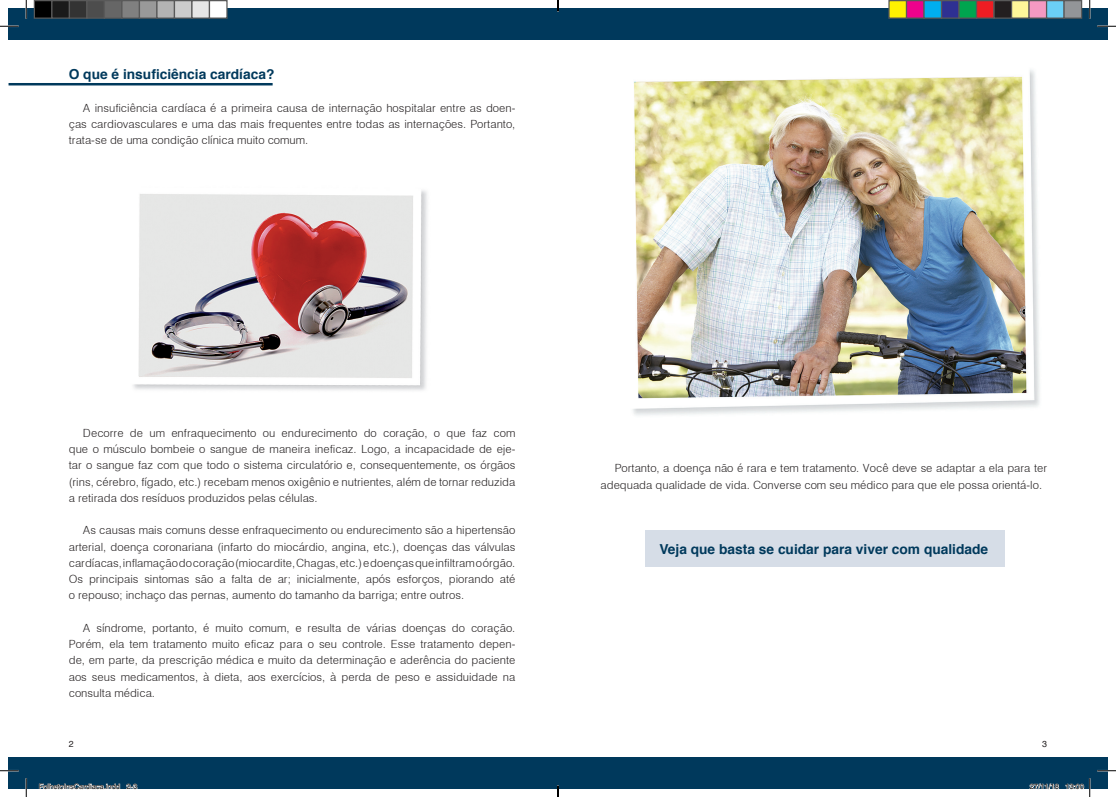
<style>
.page{position:relative;width:1116px;height:797px;background:#fff}
.page>*{position:absolute;margin:0;border:0;box-sizing:border-box;transform-origin:0 0}
.t1{font:700 13.75px "Helvetica";color:#00395c}
.t2{font:300 11.25px/16.2px "Helvetica";color:#231f20;text-align:justify}
.t3{font:8.75px "Helvetica";color:#231f20}
.t4{font:7.5px "Helvetica";color:#000}
</style>
<div class="page">
<div style="left:9px;top:756px;width:549px;height:32px;background:#00395c"></div>
<div style="left:558px;top:756px;width:549px;height:32px;background:#00395c"></div>
<div style="left:9px;top:9px;width:549px;height:31px;background:#00395c"></div>
<div style="left:558px;top:9px;width:549px;height:31px;background:#00395c"></div>
<div style="left:645px;top:531px;width:359px;height:36px;background:#d6dde7"></div>
<img style="left:133px;top:190px;width:294px;height:201px">
<img style="left:633px;top:70px;width:407px;height:345px">
<hr style="left:9px;top:83px;width:264px;height:2px;background:#00395c">
<svg style="left:0;top:25px;width:19px;height:2px"></svg>
<svg style="left:1097px;top:25px;width:18px;height:2px"></svg>
<svg style="left:0;top:770px;width:19px;height:1px"></svg>
<svg style="left:1097px;top:770px;width:18px;height:1px"></svg>
<svg style="left:25px;top:0;width:2px;height:19px"></svg>
<svg style="left:25px;top:778px;width:2px;height:19px"></svg>
<svg style="left:1088px;top:0;width:2px;height:19px"></svg>
<div style="left:34px;top:1px;width:18px;height:17px;background:#000"></div>
<div style="left:34px;top:0;width:18px;height:19px;border:1px solid #595959"></div>
<div style="left:52px;top:1px;width:17px;height:17px;background:#1a1a1a"></div>
<div style="left:51px;top:0;width:19px;height:19px;border:1px solid #595959"></div>
<div style="left:69px;top:1px;width:18px;height:17px;background:#333"></div>
<div style="left:69px;top:0;width:19px;height:19px;border:1px solid #595959"></div>
<div style="left:87px;top:1px;width:17px;height:17px;background:#4d4d4d"></div>
<div style="left:86px;top:0;width:19px;height:19px;border:1px solid #595959"></div>
<div style="left:104px;top:1px;width:18px;height:17px;background:#666"></div>
<div style="left:104px;top:0;width:18px;height:19px;border:1px solid #595959"></div>
<div style="left:122px;top:1px;width:17px;height:17px;background:#808080"></div>
<div style="left:121px;top:0;width:19px;height:19px;border:1px solid #595959"></div>
<div style="left:139px;top:1px;width:18px;height:17px;background:#999"></div>
<div style="left:139px;top:0;width:19px;height:19px;border:1px solid #595959"></div>
<div style="left:157px;top:1px;width:17px;height:17px;background:#b3b3b3"></div>
<div style="left:156px;top:0;width:19px;height:19px;border:1px solid #595959"></div>
<div style="left:174px;top:1px;width:18px;height:17px;background:#ccc"></div>
<div style="left:174px;top:0;width:18px;height:19px;border:1px solid #595959"></div>
<div style="left:192px;top:1px;width:17px;height:17px;background:#e6e6e6"></div>
<div style="left:191px;top:0;width:19px;height:19px;border:1px solid #595959"></div>
<div style="left:209px;top:1px;width:18px;height:17px;background:#fff"></div>
<div style="left:209px;top:0;width:19px;height:19px;border:1px solid #595959"></div>
<div style="left:889px;top:1px;width:17px;height:17px;background:#fff101"></div>
<div style="left:888px;top:0;width:19px;height:19px;border:1px solid #595959"></div>
<div style="left:906px;top:1px;width:18px;height:17px;background:#ed028c"></div>
<div style="left:905px;top:0;width:19px;height:19px;border:1px solid #595959"></div>
<div style="left:924px;top:1px;width:17px;height:17px;background:#00aeef"></div>
<div style="left:923px;top:0;width:19px;height:19px;border:1px solid #595959"></div>
<div style="left:941px;top:1px;width:18px;height:17px;background:#2e3092"></div>
<div style="left:940px;top:0;width:19px;height:19px;border:1px solid #595959"></div>
<div style="left:959px;top:1px;width:17px;height:17px;background:#00a54f"></div>
<div style="left:958px;top:0;width:19px;height:19px;border:1px solid #595959"></div>
<div style="left:976px;top:1px;width:18px;height:17px;background:#ee1d23"></div>
<div style="left:975px;top:0;width:19px;height:19px;border:1px solid #595959"></div>
<div style="left:994px;top:1px;width:17px;height:17px;background:#231f20"></div>
<div style="left:993px;top:0;width:19px;height:19px;border:1px solid #595959"></div>
<div style="left:1011px;top:1px;width:18px;height:17px;background:#fff79a"></div>
<div style="left:1010px;top:0;width:19px;height:19px;border:1px solid #595959"></div>
<div style="left:1029px;top:1px;width:17px;height:17px;background:#f499c2"></div>
<div style="left:1028px;top:0;width:19px;height:19px;border:1px solid #595959"></div>
<div style="left:1046px;top:1px;width:18px;height:17px;background:#6bcff6"></div>
<div style="left:1045px;top:0;width:19px;height:19px;border:1px solid #595959"></div>
<div style="left:1064px;top:1px;width:17px;height:17px;background:#939598"></div>
<div style="left:1063px;top:0;width:19px;height:19px;border:1px solid #595959"></div>
<svg style="left:39px;top:783px;width:81px;height:6px"></svg>
<svg style="left:126px;top:783px;width:11px;height:6px"></svg>
<svg style="left:1029px;top:783px;width:30px;height:6px"></svg>
<svg style="left:1065px;top:778px;width:25px;height:19px"></svg>
<svg style="left:557px;top:0;width:2px;height:11px"></svg>
<svg style="left:557px;top:785px;width:2px;height:12px"></svg>
<p class="t1" style="left:69px;top:63px;width:207px">O que é insuficiência cardíaca?</p>
<p class="t2" style="left:69px;top:99px;width:448px;text-indent:14px">A insuficiência cardíaca é a primeira causa de internação hospitalar entre as doen&shy;ças cardiovasculares e uma das mais frequentes entre todas as internações. Portanto, trata-se de uma condição clínica muito comum.</p>
<p class="t2" style="left:69px;top:424px;width:448px;text-indent:14px">Decorre de um enfraquecimento ou endurecimento do coração, o que faz com que o músculo bombeie o sangue de maneira ineficaz. Logo, a incapacidade de eje&shy;tar o sangue faz com que todo o sistema circulatório e, consequentemente, os órgãos (rins, cérebro, fígado, etc.) recebam menos oxigênio e nutrientes, além de tornar reduzida a retirada dos resíduos produzidos pelas células.</p>
<p class="t2" style="left:69px;top:522px;width:448px;text-indent:14px">As causas mais comuns desse enfraquecimento ou endurecimento são a hipertensão arterial, doença coronariana (infarto do miocárdio, angina, etc.), doenças das válvulas cardíacas, inflamação do coração (miocardite, Chagas, etc.) e doenças que infiltram o órgão.<br>Os principais sintomas são a falta de ar; inicialmente, após esforços, piorando até o repouso; inchaço das pernas, aumento do tamanho da barriga; entre outros.</p>
<p class="t2" style="left:69px;top:619px;width:448px;text-indent:14px">A síndrome, portanto, é muito comum, e resulta de várias doenças do coração.<br>Porém, ela tem tratamento muito eficaz para o seu controle. Esse tratamento depen&shy;de, em parte, da prescrição médica e muito da determinação e aderência do paciente aos seus medicamentos, à dieta, aos exercícios, à perda de peso e assiduidade na consulta médica.</p>
<p class="t2" style="left:600px;top:460px;width:448px;text-indent:14px">Portanto, a doença não é rara e tem tratamento. Você deve se adaptar a ela para ter adequada qualidade de vida. Converse com seu médico para que ele possa orientá-lo.</p>
<p class="t1" style="left:659px;top:538px;width:330px">Veja que basta se cuidar para viver com qualidade</p>
<p class="t3" style="left:69px;top:738px;width:6px">2</p>
<p class="t3" style="left:1042px;top:738px;width:6px">3</p>
<p class="t4" style="left:39px;top:782px;width:100px">FolhetoInsCardiaca.indd 2-3</p>
<p class="t4" style="left:1029px;top:782px;width:56px">27/11/18 13:00</p>
</div>
